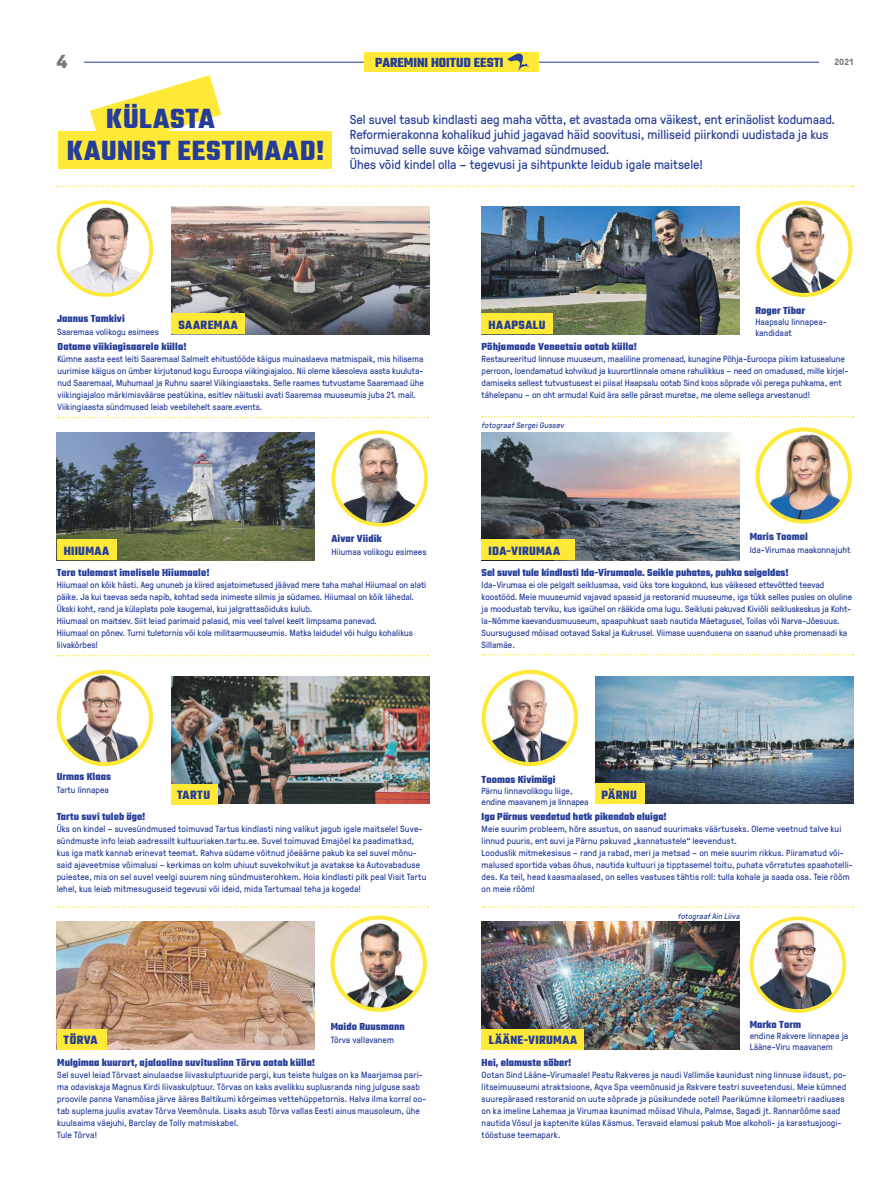
<style>
.page{position:relative;width:893px;height:1191px;background:#fff}
.page>*{position:absolute;margin:0;border:0;box-sizing:border-box;transform-origin:0 0}
.t1{font:700 30px/32px "Teko";letter-spacing:.03em;color:#253d98}
.t2{font:700 20.5px "Teko";color:#77787b}
.t3{font:700 14.2px "Teko";color:#253d98}
.t4{font:13px/15px "GT Pressura";color:#253d98}
.t5{font:700 13px "Teko";letter-spacing:.035em;color:#253d98}
.t6{font:700 11px "Teko";letter-spacing:.005em;color:#253d98}
.t7{font:9px/12px "GT Pressura";letter-spacing:.005em;color:#253d98}
.t8{font:700 9px "GT Pressura";color:#77787b}
.t9{font:italic 8px "GT Pressura";color:#253d98}
</style>
<div class="page">
<img style="left:59px;top:674px;width:87px;height:90px">
<div style="left:57px;top:670px;width:96px;height:96px;border:4px solid #ffe938;border-radius:50%"></div>
<img style="left:172px;top:676px;width:258px;height:127px">
<div style="left:172px;top:784px;width:46px;height:20px;background:#ffe938"></div>
<img style="left:482px;top:432px;width:258px;height:128px">
<div style="left:482px;top:539px;width:93px;height:21px;background:#ffe938"></div>
<img style="left:333px;top:435px;width:93px;height:89px">
<div style="left:332px;top:430px;width:96px;height:96px;border:4px solid #ffe938;border-radius:50%"></div>
<img style="left:57px;top:432px;width:258px;height:128px">
<div style="left:57px;top:539px;width:59px;height:21px;background:#ffe938"></div>
<img style="left:595px;top:676px;width:258px;height:127px">
<div style="left:595px;top:783px;width:50px;height:20px;background:#ffe938"></div>
<img style="left:59px;top:202px;width:92px;height:93px;border-radius:46px">
<div style="left:57px;top:200px;width:96px;height:97px;border:4px solid #ffe938;border-radius:50%"></div>
<img style="left:172px;top:207px;width:258px;height:127px">
<div style="left:172px;top:314px;width:73px;height:20px;background:#ffe938"></div>
<img style="left:482px;top:922px;width:258px;height:127px">
<div style="left:481px;top:1029px;width:102px;height:20px;background:#ffe938"></div>
<img style="left:752px;top:921px;width:92px;height:88px">
<div style="left:750px;top:916px;width:96px;height:97px;border:4px solid #ffe938;border-radius:50%"></div>
<img style="left:482px;top:207px;width:258px;height:127px">
<div style="left:482px;top:314px;width:71px;height:20px;background:#ffe938"></div>
<img style="left:484px;top:676px;width:92px;height:88px">
<div style="left:482px;top:670px;width:96px;height:96px;border:4px solid #ffe938;border-radius:50%"></div>
<img style="left:57px;top:922px;width:258px;height:127px">
<div style="left:57px;top:1028px;width:49px;height:21px;background:#ffe938"></div>
<img style="left:333px;top:921px;width:92px;height:88px">
<div style="left:331px;top:915px;width:96px;height:97px;border:4px solid #ffe938;border-radius:50%"></div>
<img style="left:760px;top:432px;width:90px;height:88px">
<div style="left:755px;top:427px;width:97px;height:97px;border:4px solid #ffe938;border-radius:50%"></div>
<svg style="left:57px;top:417px;width:371px;height:1px"></svg>
<svg style="left:482px;top:416px;width:371px;height:1px"></svg>
<svg style="left:57px;top:655px;width:371px;height:1px"></svg>
<svg style="left:482px;top:654px;width:371px;height:1px"></svg>
<svg style="left:57px;top:906px;width:371px;height:1px"></svg>
<svg style="left:482px;top:906px;width:371px;height:1px"></svg>
<svg style="left:90px;top:75px;width:131px;height:56px"></svg>
<div style="left:58px;top:131px;width:274px;height:38px;background:#ffe938"></div>
<img style="left:758px;top:205px;width:92px;height:90px">
<div style="left:756px;top:201px;width:96px;height:96px;border:4px solid #ffe938;border-radius:50%"></div>
<svg style="left:57px;top:185px;width:797px;height:2px"></svg>
<hr style="left:84px;top:62px;width:735px;height:1px;background:#253d98">
<div style="left:364px;top:52px;width:174px;height:20px;background:#ffe938"></div>
<svg style="left:507px;top:54px;width:22px;height:17px"></svg>
<h2 class="t2" style="left:57px;top:49px;width:12px">4</h2>
<p class="t8" style="left:834px;top:55px;width:20px">2021</p>
<h3 class="t3" style="left:375px;top:53px;width:130px">PAREMINI HOITUD EESTI</h3>
<h1 class="t1" style="left:67px;top:105px;width:259px;text-indent:40px">KÜLASTA<br>KAUNIST EESTIMAAD!</h1>
<p class="t4" style="left:350px;top:111px;width:487px">Sel suvel tasub kindlasti aeg maha võtta, et avastada oma väikest, ent erinäolist kodumaad.<br>Reformierakonna kohalikud juhid jagavad häid soovitusi, milliseid piirkondi uudistada ja kus toimuvad selle suve kõige vahvamad sündmused.<br>Ühes võid kindel olla – tegevusi ja sihtpunkte leidub igale maitsele!</p>
<p class="t6" style="left:57px;top:311px;width:69px">Jaanus Tamkivi</p>
<p class="t7" style="left:57px;top:325px;width:103px">Saaremaa volikogu esimees</p>
<h3 class="t5" style="left:178px;top:317px;width:61px">SAAREMAA</h3>
<h3 class="t5" style="left:489px;top:317px;width:58px">HAAPSALU</h3>
<p class="t6" style="left:755px;top:303px;width:51px">Roger Tibar</p>
<p class="t7" style="left:755px;top:315px;width:73px;line-height:11px">Haapsalu linnapea&shy;kandidaat</p>
<p class="t6" style="left:58px;top:340px;width:131px">Ootame viikingisaarele külla!</p>
<p class="t7" style="left:58px;top:353px;width:368px">Kümne aasta eest leiti Saaremaal Salmelt ehitustööde käigus muinaslaeva matmispaik, mis hilisema uurimise käigus on ümber kirjutanud kogu Euroopa viikingiajaloo. Nii oleme käesoleva aasta kuuluta&shy;nud Saaremaal, Muhumaal ja Ruhnu saarel Viikingiaastaks. Selle raames tutvustame Saaremaad ühe viikingiajaloo märkimisväärse peatükina, esitlev näituski avati Saaremaa muuseumis juba 21. mail.<br>Viikingiaasta sündmused leiab veebilehelt saare.events.</p>
<p class="t6" style="left:482px;top:340px;width:157px">Põhjamaade Veneetsia ootab külla!</p>
<p class="t7" style="left:482px;top:353px;width:368px">Restaureeritud linnuse muuseum, maaliline promenaad, kunagine Põhja-Euroopa pikim katusealune perroon, loendamatud kohvikud ja kuurortlinnale omane rahulikkus – need on omadused, mille kirjel&shy;damiseks sellest tutvustusest ei piisa! Haapsalu ootab Sind koos sõprade või perega puhkama, ent tähelepanu – on oht armuda! Kuid ära selle pärast muretse, me oleme sellega arvestanud!</p>
<p class="t9" style="left:482px;top:420px;width:86px">fotograafSergeiGussev</p>
<p class="t6" style="left:332px;top:531px;width:52px">Aivar Viidik</p>
<h3 class="t5" style="left:64px;top:542px;width:47px">HIIUMAA</h3>
<p class="t7" style="left:332px;top:545px;width:96px">Hiiumaa volikogu esimees</p>
<h3 class="t5" style="left:489px;top:543px;width:73px">IDA-VIRUMAA</h3>
<p class="t6" style="left:750px;top:529px;width:59px">Maris Toomel</p>
<p class="t7" style="left:750px;top:543px;width:102px">Ida-Virumaa maakonnajuht</p>
<p class="t6" style="left:57px;top:565px;width:155px">Tere tulemast imelisele Hiiumaale!</p>
<p class="t7" style="left:57px;top:578px;width:371px">Hiiumaal on kõik hästi. Aeg ununeb ja kiired asjatoimetused jäävad mere taha maha! Hiiumaal on alati päike. Ja kui taevas seda napib, kohtad seda inimeste silmis ja südames. Hiiumaal on kõik lähedal.<br>Ükski koht, rand ja külaplats pole kaugemal, kui jalgrattasõiduks kulub.<br>Hiiumaal on maitsev. Siit leiad parimaid palasid, mis veel talvel keelt limpsama panevad.<br>Hiiumaal on põnev. Turni tuletornis või kola militaarmuuseumis. Matka laidudel vöi hulgu kohalikus liivakõrbes!</p>
<p class="t6" style="left:482px;top:565px;width:309px">Sel suvel tule kindlasti Ida-Virumaale. Seikle puhates, puhka seigeldes!</p>
<p class="t7" style="left:482px;top:578px;width:372px">Ida-Virumaa ei ole pelgalt seiklusmaa, vaid üks tore kogukond, kus väikesed ettevõtted teevad koostööd. Meie muuseumid vajavad spaasid ja restoranid muuseume, iga tükk selles pusles on oluline ja moodustab terviku, kus igaühel on rääkida oma lugu. Seiklusi pakuvad Kiviõli seikluskeskus ja Koht&shy;la-Nõmme kaevandusmuuseum, spaapuhkust saab nautida Mäetagusel, Toilas või Narva-Jõesuus.<br>Suursugused mõisad ootavad Sakal ja Kukrusel. Viimase uuendusena on saanud uhke promenaadi ka Sillamäe.</p>
<p class="t6" style="left:57px;top:769px;width:56px">Urmas Klaas</p>
<p class="t7" style="left:57px;top:783px;width:54px">Tartu linnapea</p>
<h3 class="t5" style="left:177px;top:787px;width:35px">TARTU</h3>
<p class="t6" style="left:57px;top:809px;width:90px">Tartu suvi tuleb äge!</p>
<p class="t7" style="left:57px;top:822px;width:371px">Üks on kindel – suvesündmused toimuvad Tartus kindlasti ning valikut jagub igale maitsele! Suve&shy;sündmuste info leiab aadressilt kultuuriaken.tartu.ee. Suvel toimuvad Emajõel ka paadimatkad, kus iga matk kannab erinevat teemat. Rahva südame võitnud jõeäärne pakub ka sel suvel mõnu&shy;said ajaveetmise võimalusi – kerkimas on kolm uhiuut suvekohvikut ja avatakse ka Autovabaduse puiestee, mis on sel suvel veelgi suurem ning sündmusterohkem. Hoia kindlasti pilk peal Visit Tartu lehel, kus leiab mitmesuguseid tegevusi või ideid, mida Tartumaal teha ja kogeda!</p>
<p class="t6" style="left:482px;top:772px;width:76px">Toomas Kivimägi</p>
<p class="t7" style="left:482px;top:784px;width:109px;line-height:11px">Pärnu linnavolikogu liige, endine maavanem ja linnapea</p>
<h3 class="t5" style="left:601px;top:786px;width:37px">PÄRNU</h3>
<p class="t6" style="left:482px;top:809px;width:187px">Iga Pärnus veedetud hetk pikendab eluiga!</p>
<p class="t7" style="left:482px;top:822px;width:373px">Meie suurim probleem, hõre asustus, on saanud suurimaks väärtuseks. Oleme veetnud talve kui linnud puuris, ent suvi ja Pärnu pakuvad „kannatustele“ leevendust.<br>Looduslik mitmekesisus – rand ja rabad, meri ja metsad – on meie suurim rikkus. Piiramatud või&shy;malused sportida vabas õhus, nautida kultuuri ja tipptasemel toitu, puhata võrratutes spaahotelli&shy;des. Ka teil, head kaasmaalased, on selles vaatuses tähtis roll: tulla kohale ja saada osa. Teie rõõm on meie rõõm!</p>
<p class="t9" style="left:678px;top:910px;width:65px">fotograafAin Liiva</p>
<h3 class="t5" style="left:64px;top:1031px;width:35px">TÕRVA</h3>
<p class="t6" style="left:331px;top:1019px;width:75px">Maido Ruusmann</p>
<p class="t7" style="left:331px;top:1033px;width:65px">Tõrva vallavanem</p>
<p class="t6" style="left:57px;top:1055px;width:259px">Mulgimaa kuurort, ajalooline suvituslinn Tõrva ootab külla!</p>
<p class="t7" style="left:57px;top:1068px;width:371px">Sel suvel leiad Tõrvast ainulaadse liivaskulptuuride pargi, kus teiste hulgas on ka Maarjamaa pari&shy;ma odaviskaja Magnus Kirdi liivaskulptuur. Tõrvas on kaks avalikku suplusranda ning julguse saab proovile panna Vanamõisa järve ääres Baltikumi kõrgeimas vettehüppetornis. Halva ilma korral oo&shy;tab suplema juulis avatav Tõrva Veemõnula. Lisaks asub Tõrva vallas Eesti ainus mausoleum, ühe kuulsaima väejuhi, Barclay de Tolly matmiskabel.<br>Tule Tõrva!</p>
<p class="t6" style="left:750px;top:1017px;width:53px">Marko Torm</p>
<p class="t7" style="left:750px;top:1030px;width:100px;line-height:11px">endine Rakvere linnapea ja<br>Lääne-Viru maavanem</p>
<h3 class="t5" style="left:489px;top:1031px;width:90px">LÄÄNE-VIRUMAA</h3>
<p class="t6" style="left:482px;top:1055px;width:91px">Hei, elamuste sõber!</p>
<p class="t7" style="left:482px;top:1068px;width:366px">Ootan Sind Lääne-Virumaale! Peatu Rakveres ja naudi Vallimäe kaunidust ning linnuse iidsust, po&shy;litseimuuseumi atraktsioone, Aqva Spa veemõnusid ja Rakvere teatri suveetendusi. Meie kümned suurepärased restoranid on uute sõprade ja püsikundede ootel! Paarikümne kilomeetri raadiuses on ka imeline Lahemaa ja Virumaa kaunimad mõisad Vihula, Palmse, Sagadi jt. Rannarõõme saad nautida Võsul ja kaptenite külas Käsmus. Teravaid elamusi pakub Moe alkoholi- ja karastusjoogi&shy;tööstuse teemapark.</p>
</div>
